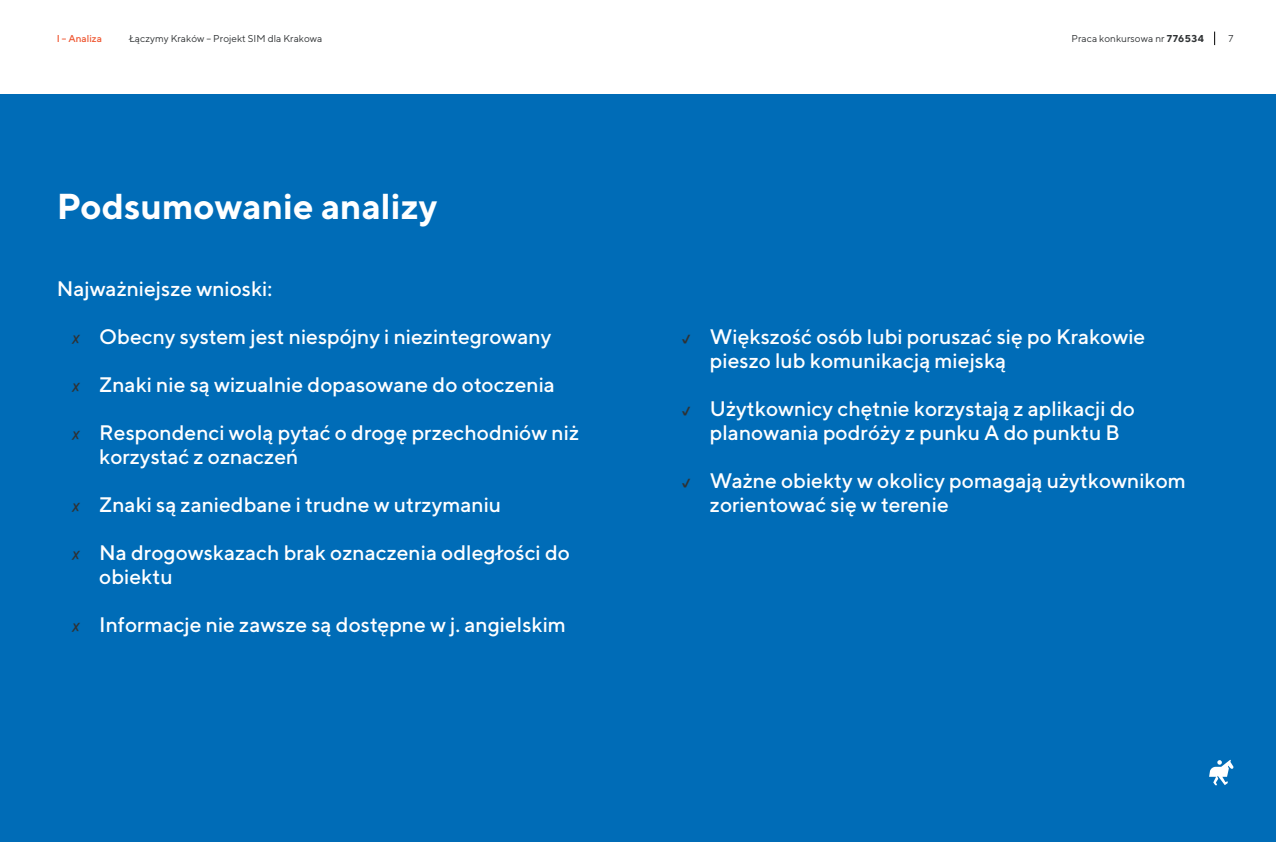
<style>
.page{position:relative;width:1276px;height:842px;background:#fff}
.page>*{position:absolute;margin:0;border:0;box-sizing:border-box;transform-origin:0 0}
.t1{font:700 36px "TT Norms";color:#fff}
.t2{font:500 21px/24px "TT Norms";color:#fff}
.t3{font:10px "TT Norms";letter-spacing:.005em;color:#2f3234}
.t4{font:500 10px "TT Norms";color:#ef5732}
.s1{font-weight:700}
.s2{font-family:"Real Text Pro";font-weight:400;font-size:16px;color:#2f3234}
.s3{font-family:"Real Text Pro";font-size:16px;color:#2f3234}
</style>
<div class="page">
<div style="left:0;top:94px;width:1276px;height:748px;background:#006cb7"></div>
<svg style="left:1209px;top:760px;width:24px;height:25px"></svg>
<svg style="left:1214px;top:32px;width:1px;height:13px"></svg>
<p class="t4" style="left:57px;top:32px;width:47px">I – Analiza</p>
<p class="t3" style="left:129px;top:33px;width:195px">Łączymy Kraków – Projekt SIM dla Krakowa</p>
<p class="t3" style="left:1071px;top:33px;width:134px">Praca konkursowa nr <span class="s1">776534</span></p>
<p class="t3" style="left:1228px;top:33px;width:6px">7</p>
<h1 class="t1" style="left:57px;top:184px;width:382px">Podsumowanie analizy</h1>
<p class="t2" style="left:57px;top:276px;width:217px">Najważniejsze wnioski:</p>
<p class="t2" style="left:71px;top:324px;width:482px"><span class="s2">✗</span> Obecny system jest niespójny i niezintegrowany</p>
<p class="t2" style="left:71px;top:372px;width:485px"><span class="s2">✗</span> Znaki nie są wizualnie dopasowane do otoczenia</p>
<p class="t2" style="left:99px;top:420px;width:481px;text-indent:-28px"><span class="s2">✗</span> Respondenci wolą pytać o drogę przechodniów niż korzystać z oznaczeń</p>
<p class="t2" style="left:71px;top:492px;width:432px"><span class="s2">✗</span> Znaki są zaniedbane i trudne w utrzymaniu</p>
<p class="t2" style="left:99px;top:540px;width:472px;text-indent:-28px"><span class="s2">✗</span> Na drogowskazach brak oznaczenia odległości do obiektu</p>
<p class="t2" style="left:71px;top:612px;width:496px"><span class="s2">✗</span> Informacje nie zawsze są dostępne w j. angielskim</p>
<p class="t2" style="left:710px;top:324px;width:437px;text-indent:-28px"><span class="s3">✓</span> Większość osób lubi poruszać się po Krakowie pieszo lub komunikacją miejską</p>
<p class="t2" style="left:710px;top:396px;width:426px;text-indent:-28px"><span class="s3">✓</span> Użytkownicy chętnie korzystają z aplikacji do planowania podróży z punku A do punktu B</p>
<p class="t2" style="left:710px;top:468px;width:477px;text-indent:-28px"><span class="s3">✓</span> Ważne obiekty w okolicy pomagają użytkownikom zorientować się w terenie</p>
</div>
